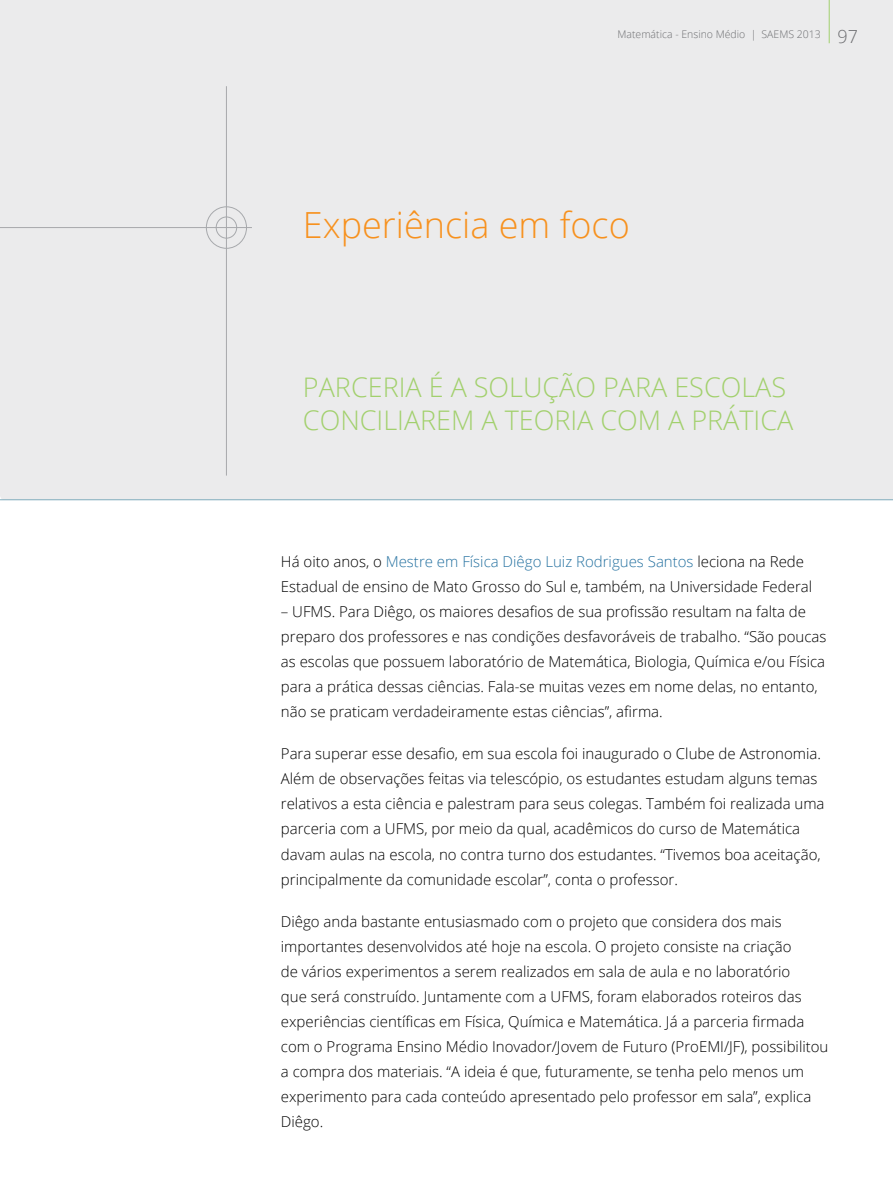
<style>
.page{position:relative;width:893px;height:1191px;background:#fff}
.page>*{position:absolute;margin:0;border:0;box-sizing:border-box;transform-origin:0 0}
.t1{font:300 36px "Open Sans";color:#f7911e}
.t2{font:300 27px/32.4px "Open Sans";color:#a2d06d}
.t3{font:300 18px "Open Sans";color:#6d6e71}
.t4{font:300 15px/25px "Open Sans";color:#000}
.t5{font:300 10.5px "Open Sans";color:#6d6e71}
.s1{color:#2672a1}
</style>
<div class="page">
<div style="left:0;top:0;width:893px;height:499px;background:#ebebec"></div>
<div style="left:206px;top:206px;width:41px;height:43px;border:1px solid #a7a9ac;border-radius:50%"></div>
<div style="left:216px;top:217px;width:21px;height:21px;border:1px solid #a7a9ac;border-radius:50%"></div>
<hr style="left:0;top:227px;width:252px;height:1px;background:#a7a9ac">
<hr style="left:226px;top:86px;width:1px;height:389px;background:#a7a9ac">
<hr style="left:0;top:499px;width:893px;height:1px;background:#7eabbb">
<hr style="left:829px;top:0;width:1px;height:43px;background:#a2d06d">
<p class="t5" style="left:617px;top:27px;width:205px">Matemática - Ensino Médio | SAEMS 2013</p>
<p class="t3" style="left:837px;top:24px;width:22px">97</p>
<h1 class="t1" style="left:303px;top:200px;width:328px">Experiência em foco</h1>
<h2 class="t2" style="left:303px;top:370px;width:492px">PARCERIA É A SOLUÇÃO PARA ESCOLAS<br>CONCILIAREM A TEORIA COM A PRÁTICA</h2>
<p class="t4" style="left:281px;top:548px;width:533px">Há oito anos, o <span class="s1">Mestre em Física Diêgo Luiz Rodrigues Santos</span> leciona na Rede<br>Estadual de ensino de Mato Grosso do Sul e, também, na Universidade Federal</p>
<p class="t4" style="left:281px;top:598px;width:547px">– UFMS. Para Diêgo, os maiores desafios de sua profissão resultam na falta de preparo dos professores e nas condições desfavoráveis de trabalho. “São poucas as escolas que possuem laboratório de Matemática, Biologia, Química e/ou Física para a prática dessas ciências. Fala-se muitas vezes em nome delas, no entanto, não se praticam verdadeiramente estas ciências”, afirma.</p>
<p class="t4" style="left:281px;top:741px;width:545px">Para superar esse desafio, em sua escola foi inaugurado o Clube de Astronomia.<br>Além de observações feitas via telescópio, os estudantes estudam alguns temas relativos a esta ciência e palestram para seus colegas. Também foi realizada uma parceria com a UFMS, por meio da qual, acadêmicos do curso de Matemática davam aulas na escola, no contra turno dos estudantes. “Tivemos boa aceitação, principalmente da comunidade escolar”, conta o professor.</p>
<p class="t4" style="left:281px;top:908px;width:549px">Diêgo anda bastante entusiasmado com o projeto que considera dos mais importantes desenvolvidos até hoje na escola. O projeto consiste na criação<br>de vários experimentos a serem realizados em sala de aula e no laboratório<br>que será construído. Juntamente com a UFMS, foram elaborados roteiros das experiências científicas em Física, Química e Matemática. Já a parceria firmada com o Programa Ensino Médio Inovador/Jovem de Futuro (ProEMI/JF), possibilitou a compra dos materiais. “A ideia é que, futuramente, se tenha pelo menos um experimento para cada conteúdo apresentado pelo professor em sala”, explica Diêgo.</p>
</div>
